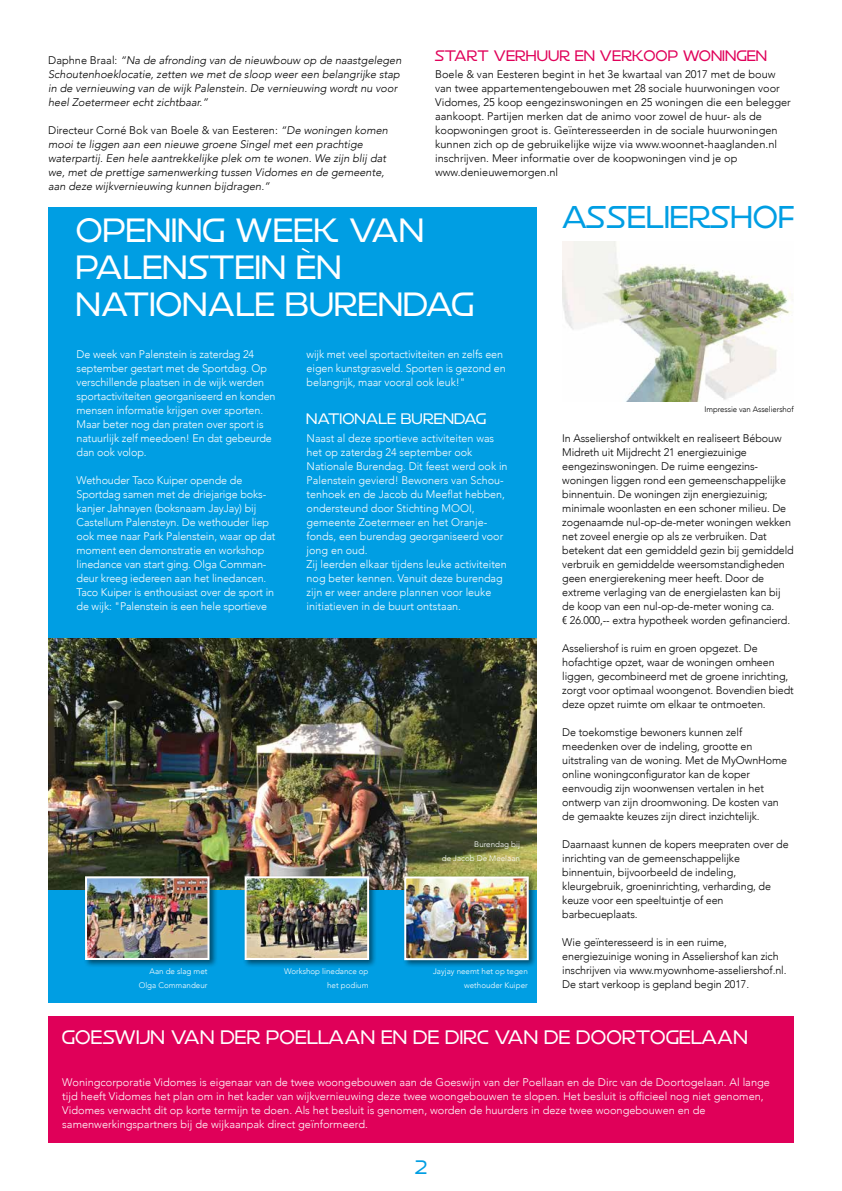
<style>
.page{position:relative;width:842px;height:1191px;background:#fff}
.page>*{position:absolute;margin:0;border:0;box-sizing:border-box;transform-origin:0 0}
.t1{font:31px/37.2px "R6 D8 Bk";letter-spacing:.05em;color:#fff}
.t2{font:29px "R6 D8 Bk";letter-spacing:.05em;color:#009ee3}
.t3{font:18px "R6 D8 Bk";letter-spacing:.05em;color:#fff}
.t4{font:18px "R6 D8 Bk";color:#009ee3}
.t5{font:14px "R6 D8 Bk";letter-spacing:.05em;color:#e00059}
.t6{font:14px "R6 D8 Bk";letter-spacing:.05em;color:#fff}
.t7{font:300 11px/14px "Avenir";letter-spacing:-.01em;color:#000}
.t8{font:300 11px/14px "Avenir";color:#fff}
.t9{font:italic 300 11px/14px "Avenir";color:#000}
.t10{font:300 8px/14px "Avenir";color:#fff;text-align:right}
.t11{font:300 8px "Avenir";letter-spacing:-.01em;color:#000}
.s1{font-style:normal}
</style>
<div class="page">
<div style="left:48px;top:207px;width:489px;height:795px;background:#009ee3"></div>
<img style="left:562px;top:242px;width:231px;height:159px">
<img style="left:48px;top:638px;width:489px;height:252px">
<div style="left:402px;top:874px;width:135px;height:94px;background:#000;opacity:.5"></div>
<img style="left:407px;top:879px;width:119px;height:78px">
<div style="left:404px;top:876px;width:125px;height:84px;border:2px solid #fff"></div>
<div style="left:243px;top:874px;width:134px;height:94px;background:#000;opacity:.5"></div>
<img style="left:248px;top:879px;width:118px;height:78px">
<div style="left:245px;top:876px;width:124px;height:84px;border:2px solid #fff"></div>
<div style="left:83px;top:874px;width:135px;height:94px;background:#000;opacity:.5"></div>
<img style="left:88px;top:879px;width:118px;height:78px">
<div style="left:85px;top:876px;width:124px;height:84px;border:2px solid #fff"></div>
<div style="left:48px;top:1016px;width:746px;height:126px;background:#e00059"></div>
<p class="t5" style="left:435px;top:46px;width:333px">START VERHUUR EN VERKOOP WONINGEN</p>
<p class="t7" style="left:435px;top:67px;width:357px">Boele &amp; van Eesteren begint in het 3e kwartaal van 2017 met de bouw van twee appartementengebouwen met 28 sociale huurwoningen voor Vidomes, 25 koop eengezinswoningen en 25 woningen die een belegger aankoopt. Partijen merken dat de animo voor zowel de huur- als de koopwoningen groot is. Geïnteresseerden in de sociale huurwoningen kunnen zich op de gebruikelijke wijze via www.woonnet-haaglanden.nl inschrijven. Meer informatie over de koopwoningen vind je op www.denieuwemorgen.nl</p>
<h2 class="t2" style="left:562px;top:197px;width:233px">ASSELIERSHOF</h2>
<p class="t9" style="left:48px;top:53px;width:355px"><span class="s1">Daphne Braal:</span> “Na de afronding van de nieuwbouw op de naastgelegen Schoutenhoeklocatie, zetten we met de sloop weer een belangrijke stap in de vernieuwing van de wijk Palenstein. De vernieuwing wordt nu voor heel Zoetermeer echt zichtbaar.”</p>
<p class="t9" style="left:48px;top:123px;width:341px"><span class="s1">Directeur Corné Bok van Boele &amp; van Eesteren:</span> “De woningen komen mooi te liggen aan een nieuwe groene Singel met een prachtige waterpartij. Een hele aantrekkelijke plek om te wonen. We zijn blij dat we, met de prettige samenwerking tussen Vidomes en de gemeente, aan deze wijkvernieuwing kunnen bijdragen.”</p>
<h1 class="t1" style="left:77px;top:210px;width:398px">OPENING WEEK VAN<br>PALENSTEIN ÈN<br>NATIONALE BURENDAG</h1>
<p class="t8" style="left:77px;top:347px;width:200px">De week van Palenstein is zaterdag 24 september gestart met de Sportdag. Op verschillende plaatsen in de wijk werden sportactiviteiten georganiseerd en konden mensen informatie krijgen over sporten.<br>Maar beter nog dan praten over sport is natuurlijk zelf meedoen! En dat gebeurde dan ook volop.</p>
<p class="t8" style="left:77px;top:473px;width:200px">Wethouder Taco Kuiper opende de Sportdag samen met de driejarige boks&shy;kanjer Jahnayen (boksnaam JayJay) bij Castellum Palensteyn. De wethouder liep ook mee naar Park Palenstein, waar op dat moment een demonstratie en workshop linedance van start ging. Olga Comman&shy;deur kreeg iedereen aan het linedancen.<br>Taco Kuiper is enthousiast over de sport in de wijk: "Palenstein is een hele sportieve</p>
<p class="t8" style="left:307px;top:347px;width:201px">wijk met veel sportactiviteiten en zelfs een eigen kunstgrasveld. Sporten is gezond en belangrijk, maar vooral ook leuk!"</p>
<p class="t6" style="left:307px;top:409px;width:181px">NATIONALE BURENDAG</p>
<p class="t8" style="left:307px;top:431px;width:202px">Naast al deze sportieve activiteiten was het op zaterdag 24 september ook Nationale Burendag. Dit feest werd ook in Palenstein gevierd! Bewoners van Schou&shy;tenhoek en de Jacob du Meeflat hebben, ondersteund door Stichting MOOI, gemeente Zoetermeer en het Oranje&shy;fonds, een burendag georganiseerd voor jong en oud.<br>Zij leerden elkaar tijdens leuke activiteiten nog beter kennen. Vanuit deze burendag zijn er weer andere plannen voor leuke initiatieven in de buurt ontstaan.</p>
<p class="t11" style="left:704px;top:405px;width:91px">Impressie van Asseliershof</p>
<p class="t7" style="left:562px;top:431px;width:233px">In Asseliershof ontwikkelt en realiseert Bébouw Midreth uit Mijdrecht 21 energiezuinige eengezinswoningen. De ruime eengezins&shy;woningen liggen rond een gemeenschappelijke binnentuin. De woningen zijn energiezuinig; minimale woonlasten en een schoner milieu. De zogenaamde nul-op-de-meter woningen wekken net zoveel energie op als ze verbruiken. Dat betekent dat een gemiddeld gezin bij gemiddeld verbruik en gemiddelde weersomstandigheden geen energierekening meer heeft. Door de extreme verlaging van de energielasten kan bij de koop van een nul-op-de-meter woning ca.<br>€ 26.000,-- extra hypotheek worden gefinancierd.</p>
<p class="t7" style="left:562px;top:641px;width:233px">Asseliershof is ruim en groen opgezet. De hofachtige opzet, waar de woningen omheen liggen, gecombineerd met de groene inrichting, zorgt voor optimaal woongenot. Bovendien biedt deze opzet ruimte om elkaar te ontmoeten.</p>
<p class="t7" style="left:562px;top:725px;width:226px">De toekomstige bewoners kunnen zelf meedenken over de indeling, grootte en uitstraling van de woning. Met de MyOwnHome online woningconfigurator kan de koper eenvoudig zijn woonwensen vertalen in het ontwerp van zijn droomwoning. De kosten van de gemaakte keuzes zijn direct inzichtelijk.</p>
<p class="t7" style="left:562px;top:837px;width:228px">Daarnaast kunnen de kopers meepraten over de inrichting van de gemeenschappelijke binnentuin, bijvoorbeeld de indeling, kleurgebruik, groeninrichting, verharding, de keuze voor een speeltuintje of een barbecueplaats.</p>
<p class="t7" style="left:562px;top:935px;width:226px">Wie geïnteresseerd is in een ruime, energiezuinige woning in Asseliershof kan zich inschrijven via www.myownhome-asseliershof.nl.<br>De start verkoop is gepland begin 2017.</p>
<p class="t10" style="left:442px;top:837px;width:80px">Burendag bij<br>de Jacob De Meelaan</p>
<p class="t10" style="left:139px;top:963px;width:70px">Aan de slag met<br>Olga Commandeur</p>
<p class="t10" style="left:284px;top:963px;width:86px">Workshop linedance op het podium</p>
<p class="t10" style="left:433px;top:963px;width:96px">Jayjay neemt het op tegen wethouder Kuiper</p>
<h3 class="t3" style="left:62px;top:1025px;width:687px">GOESWIJN VAN DER POELLAAN EN DE DIRC VAN DE DOORTOGELAAN</h3>
<p class="t8" style="left:62px;top:1075px;width:709px">Woningcorporatie Vidomes is eigenaar van de twee woongebouwen aan de Goeswijn van der Poellaan en de Dirc van de Doortogelaan. Al lange tijd heeft Vidomes het plan om in het kader van wijkvernieuwing deze twee woongebouwen te slopen. Het besluit is officieel nog niet genomen, Vidomes verwacht dit op korte termijn te doen. Als het besluit is genomen, worden de huurders in deze twee woongebouwen en de samenwerkingspartners bij de wijkaanpak direct geïnformeerd.</p>
<h3 class="t4" style="left:415px;top:1155px;width:13px">2</h3>
</div>
